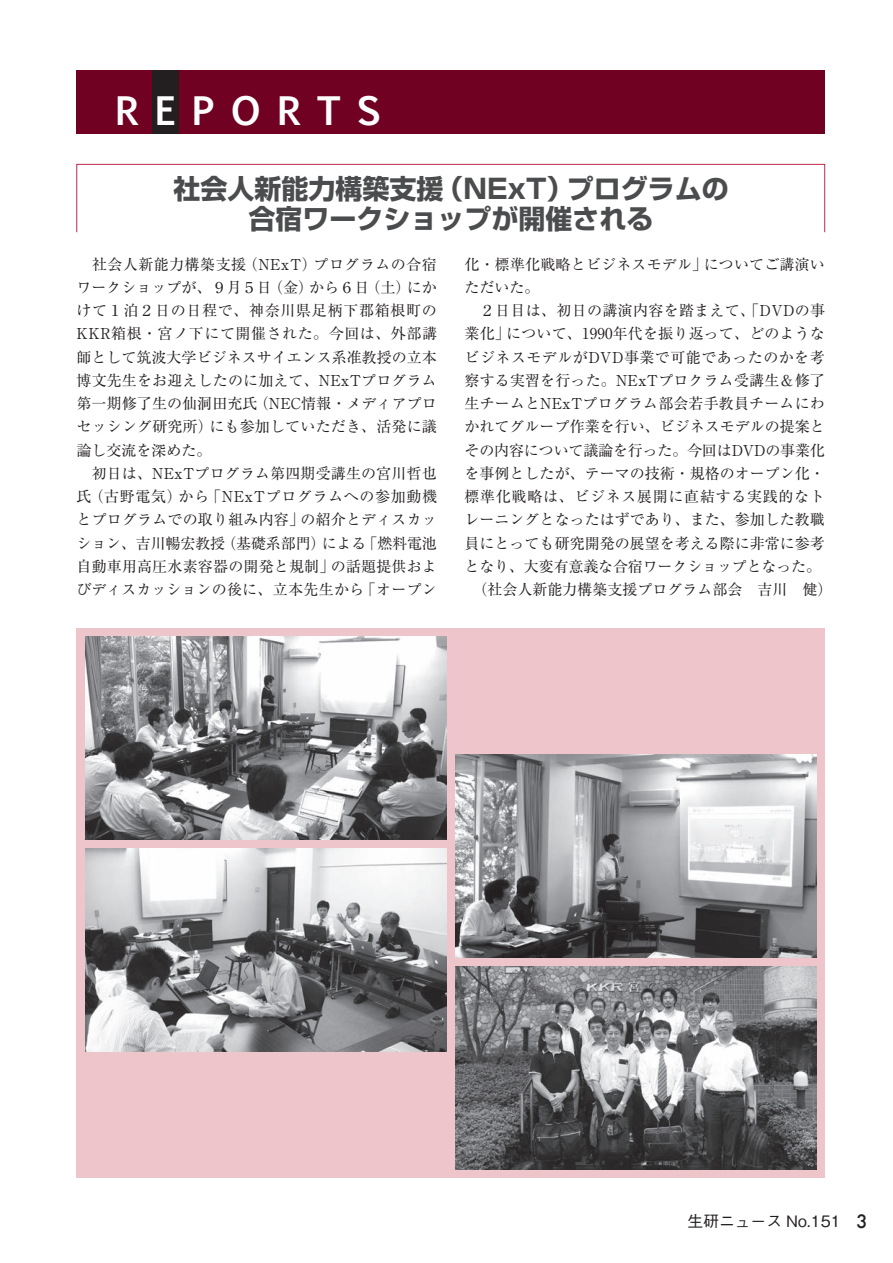
<style>
.page{position:relative;width:893px;height:1263px;background:#fff}
.page>*{position:absolute;margin:0;border:0;box-sizing:border-box;transform-origin:0 0}
.t1{font:700 37.5px "Euphemia UCAS";letter-spacing:.42em;color:#fff}
.t2{font:700 27px/30px "Shin Go Pro";color:#4b4c4d;text-align:center}
.t3{font:500 15.75px "Gothic BBB Pro";color:#231f20}
.t4{font:15px/23.2px "Ryumin Pro";letter-spacing:.01em;color:#231f20}
.t5{font:15px "Ryumin Pro";letter-spacing:-.01em;color:#231f20}
.t6{font:15px "Ryumin Pro";letter-spacing:.03em;color:#231f20}
.t7{font:15px "Ryumin Pro";letter-spacing:.045em;color:#231f20}
.s1{font-family:"Futura";font-size:18px}
</style>
<div class="page">
<div style="left:77px;top:70px;width:748px;height:64px;background:#700123"></div>
<div style="left:152px;top:70px;width:26px;height:64px;background:#231f20"></div>
<div style="left:77px;top:628px;width:748px;height:550px;background:#edc5cb"></div>
<div style="left:77px;top:164px;width:748px;height:68px;border:1px solid #bf264a"></div>
<img style="left:85px;top:637px;width:361px;height:203px">
<img style="left:455px;top:755px;width:361px;height:203px">
<img style="left:85px;top:848px;width:361px;height:203px">
<img style="left:455px;top:966px;width:361px;height:203px">
<h1 class="t1" style="left:115px;top:83px;width:268px">REPORTS</h1>
<h2 class="t2" style="left:173px;top:171px;width:557px">社会人新能力構築支援（NExT）プログラムの合宿ワークショップが開催される</h2>
<p class="t4" style="left:77px;top:251px;width:362px">　社会人新能力構築支援（NExT）プログラムの合宿ワークショップが、９月５日（金）から６日（土）にかけて１泊２日の日程で、神奈川県足柄下郡箱根町の<br>KKR箱根・宮ノ下にて開催された。今回は、外部講師として筑波大学ビジネスサイエンス系准教授の立本博文先生をお迎えしたのに加えて、NExTプログラム第一期修了生の仙洞田充氏（NEC情報・メディアプロセッシング研究所）にも参加していただき、活発に議論し交流を深めた。<br>　初日は、NExTプログラム第四期受講生の宮川哲也氏（古野電気）から「NExTプログラムへの参加動機とプログラムでの取り組み内容」の紹介とディスカッション、吉川暢宏教授（基礎系部門）による「燃料電池自動車用高圧水素容器の開発と規制」の話題提供およびディスカッションの後に、立本先生から「オープン</p>
<p class="t4" style="left:465px;top:251px;width:362px">化・標準化戦略とビジネスモデル」についてご講演い</p>
<p class="t4" style="left:465px;top:275px;width:76px">ただいた。</p>
<p class="t4" style="left:465px;top:298px;width:362px">　２日目は、初日の講演内容を踏まえて、「DVDの事</p>
<p class="t4" style="left:465px;top:321px;width:362px">業化」について、1990年代を振り返って、どのような</p>
<p class="t6" style="left:465px;top:345px;width:362px">ビジネスモデルがDVD事業で可能であったのかを考</p>
<p class="t4" style="left:465px;top:368px;width:362px">察する実習を行った。NExTプロクラム受講生＆修了</p>
<p class="t4" style="left:465px;top:391px;width:362px">生チームとNExTプログラム部会若手教員チームにわ</p>
<p class="t4" style="left:465px;top:414px;width:362px">かれてグループ作業を行い、ビジネスモデルの提案と</p>
<p class="t5" style="left:465px;top:438px;width:362px">その内容について議論を行った。今回はDVDの事業化</p>
<p class="t4" style="left:465px;top:461px;width:362px">を事例としたが、テーマの技術・規格のオープン化・</p>
<p class="t7" style="left:465px;top:485px;width:362px">標準化戦略は、ビジネス展開に直結する実践的なト</p>
<p class="t4" style="left:465px;top:507px;width:362px">レーニングとなったはずであり、また、参加した教職</p>
<p class="t4" style="left:465px;top:530px;width:362px">員にとっても研究開発の展望を考える際に非常に参考</p>
<p class="t5" style="left:465px;top:554px;width:358px">となり、大変有意義な合宿ワークショップとなった。</p>
<p class="t4" style="left:472px;top:577px;width:361px">（社会人新能力構築支援プログラム部会　吉川　健）</p>
<p class="t3" style="left:688px;top:1208px;width:181px">生研ニュース No.151　<span class="s1">3</span></p>
</div>
